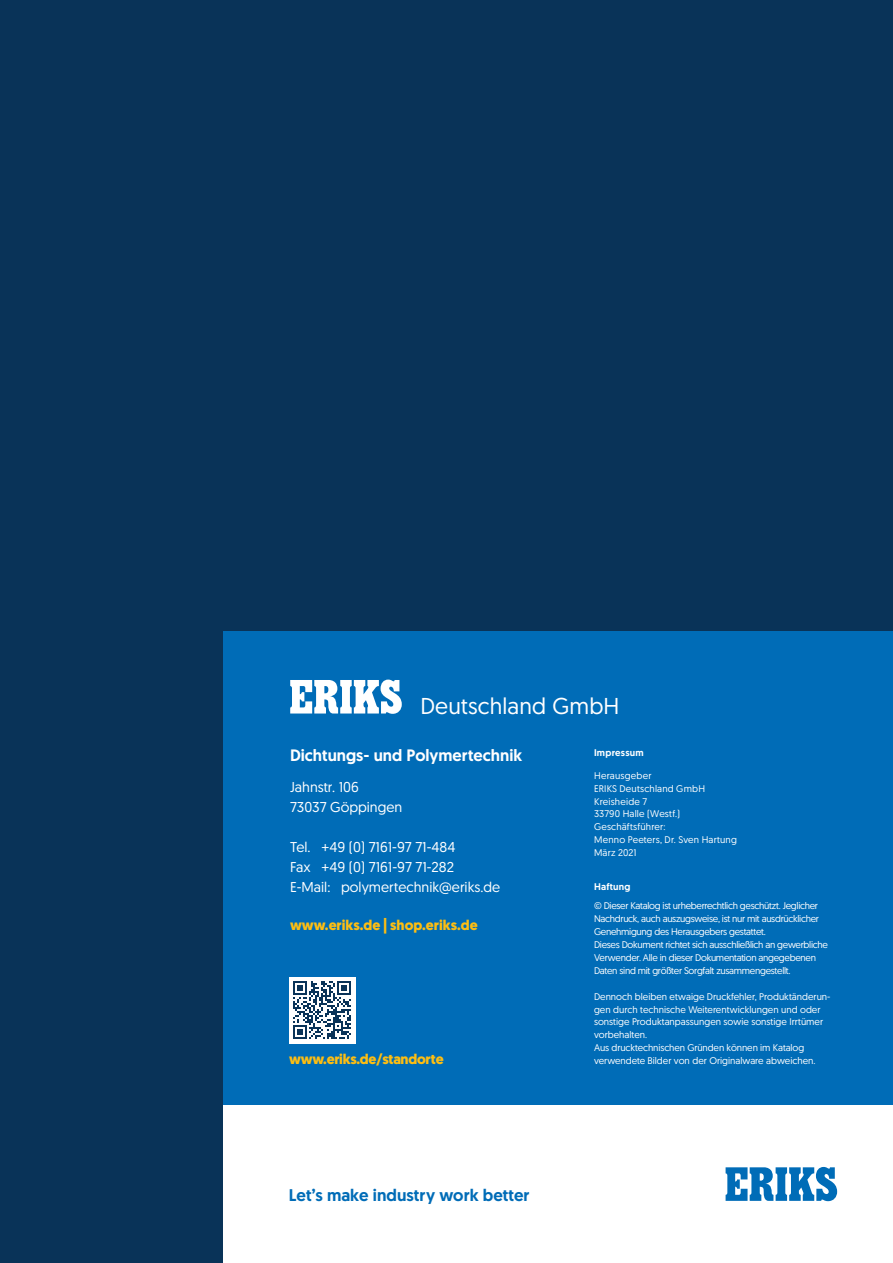
<style>
.page{position:relative;width:893px;height:1263px;background:#093358}
.page>*{position:absolute;margin:0;border:0;box-sizing:border-box;transform-origin:0 0}
.t1{font:22.95px "Geomanist";letter-spacing:.01em;color:#fff}
.t2{font:500 16.95px "Geomanist";color:#006cb7}
.t3{font:500 16.5px "Geomanist";color:#fff}
.t4{font:14.25px/20.1px "Geomanist";color:#fff}
.t5{font:700 14.25px "Geomanist";color:#fdbe12}
.t6{font:700 14.25px "Geomanist";letter-spacing:-.02em;color:#fdbe12}
.t7{font:9.75px/12.9px "Geomanist";letter-spacing:-.03em;color:#fff}
.t8{font:9.75px/12.9px "Geomanist";letter-spacing:-.01em;color:#fff}
.t9{font:9.75px/12.9px "Geomanist";letter-spacing:.02em;color:#fff}
.t10{font:500 9.75px "Geomanist";letter-spacing:.025em;color:#fff}
</style>
<div class="page">
<div style="left:223px;top:631px;width:670px;height:632px;background:#006cb7"></div>
<div style="left:223px;top:1105px;width:670px;height:158px;background:#fff"></div>
<svg style="left:726px;top:1167px;width:111px;height:34px"></svg>
<div style="left:289px;top:977px;width:67px;height:66px;background:#fff"></div>
<svg style="left:293px;top:981px;width:58px;height:58px"></svg>
<svg style="left:290px;top:680px;width:112px;height:34px"></svg>
<h1 class="t1" style="left:420px;top:691px;width:201px">Deutschland GmbH</h1>
<h3 class="t3" style="left:290px;top:745px;width:234px">Dichtungs- und Polymertechnik</h3>
<h3 class="t4" style="left:290px;top:776px;width:114px">Jahnstr. 106<br>73037 Göppingen</h3>
<h3 class="t4" style="left:290px;top:836px;width:212px">Tel. +49 (0) 7161-97 71-484<br>Fax +49 (0) 7161-97 71-282<br>E-Mail: polymertechnik@eriks.de</h3>
<h3 class="t5" style="left:290px;top:915px;width:189px">www.eriks.de | shop.eriks.de</h3>
<h3 class="t6" style="left:289px;top:1050px;width:156px">www.eriks.de/standorte</h3>
<h2 class="t2" style="left:289px;top:1183px;width:242px">Let’s make industry work better</h2>
<p class="t10" style="left:594px;top:746px;width:51px">Impressum</p>
<p class="t9" style="left:594px;top:768px;width:144px">Herausgeber<br>ERIKS Deutschland GmbH<br>Kreisheide 7<br>33790 Halle (Westf.)<br>Geschäftsführer:<br>Menno Peeters, Dr. Sven Hartung<br>März 2021</p>
<p class="t10" style="left:594px;top:880px;width:38px">Haftung</p>
<p class="t7" style="left:594px;top:899px;width:235px">© Dieser Katalog ist urheberrechtlich geschützt. Jeglicher Nachdruck, auch auszugsweise, ist nur mit ausdrücklicher Genehmigung des Herausgebers gestattet.<br>Dieses Dokument richtet sich ausschließlich an gewerbliche Verwender. Alle in dieser Dokumentation angegebenen Daten sind mit größter Sorgfalt zusammengestellt.</p>
<p class="t8" style="left:594px;top:989px;width:238px">Dennoch bleiben etwaige Druckfehler, Produktänderun&shy;gen durch technische Weiterentwicklungen und oder sonstige Produktanpassungen sowie sonstige Irrtümer vorbehalten.<br>Aus drucktechnischen Gründen können im Katalog verwendete Bilder von der Originalware abweichen.</p>
</div>
